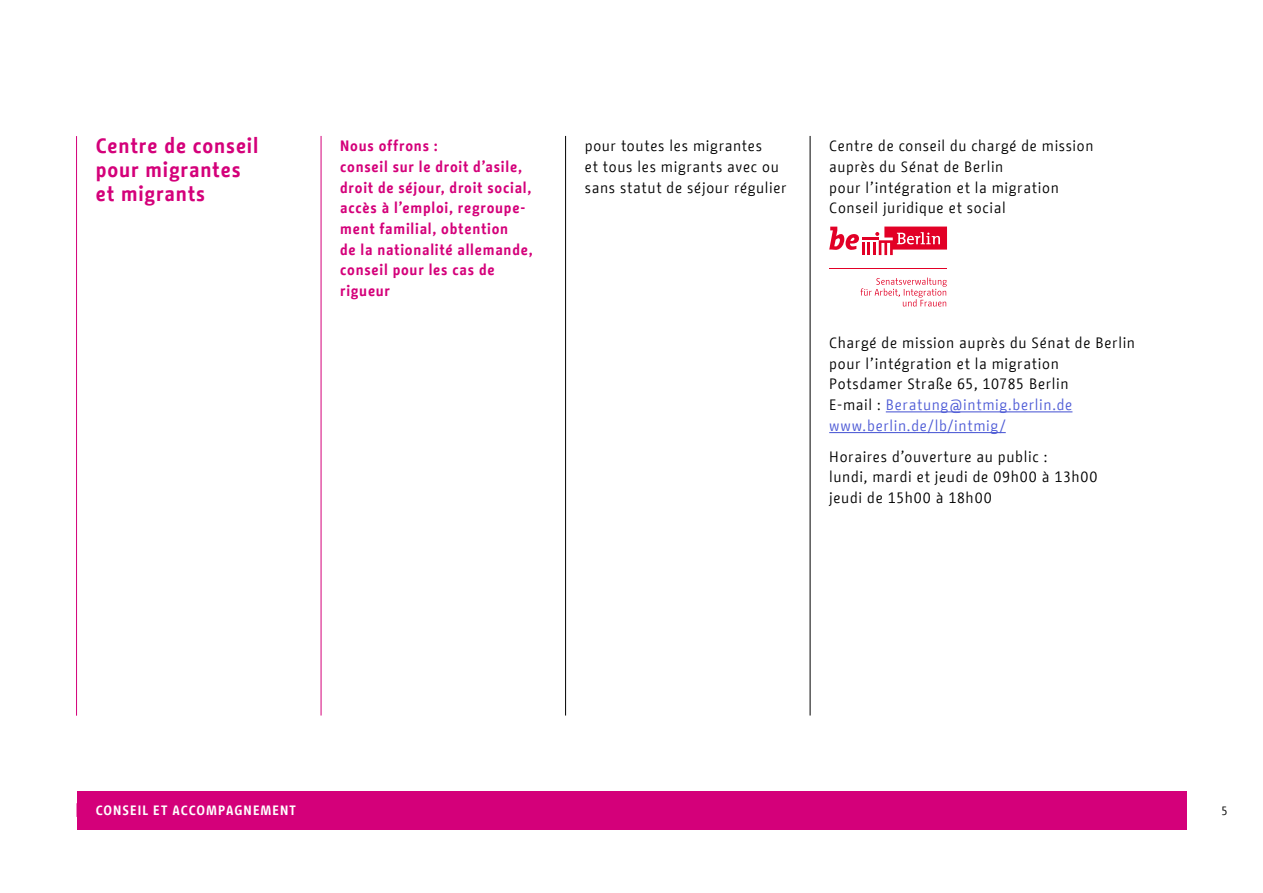
<style>
.page{position:relative;width:1263px;height:893px;background:#fff}
.page>*{position:absolute;margin:0;border:0;box-sizing:border-box;transform-origin:0 0}
.Headline_Angebot_-_B{font:700 21px/24px "BMF Change";letter-spacing:.04em;color:#d4007a}
.Copy_Angebot_-_Regul{font:15px/20.7px "BMF Change";letter-spacing:.045em;color:#000}
.Copy_Angebot_-_Bold{font:700 15px/20.7px "BMF Change";letter-spacing:.05em;color:#d4007a}
.Copy_Angebot_-_Regul-2{font:15px "BMF Change";letter-spacing:.045em;color:#4f5cd6}
.t1{font:700 13.5px "BMF Change";letter-spacing:.07em;color:#fff}
.t2{font:12px "BMF Change";color:#000}
.s1{color:#4f5cd6}
</style>
<div class="page">
<div style="left:77px;top:791px;width:1109px;height:38px;background:#d4007a"></div>
<hr style="left:886px;top:411px;width:186px;height:1px;background:#4f5cd6">
<hr style="left:829px;top:432px;width:177px;height:1px;background:#4f5cd6">
<hr style="left:76px;top:136px;width:1px;height:580px;background:#d4007a">
<hr style="left:321px;top:136px;width:1px;height:579px;background:#d4007a">
<hr style="left:565px;top:136px;width:1px;height:579px;background:#000">
<hr style="left:810px;top:136px;width:1px;height:579px;background:#000">
<svg style="left:829px;top:227px;width:118px;height:28px"></svg>
<svg style="left:860px;top:278px;width:87px;height:28px"></svg>
<hr style="left:829px;top:268px;width:118px;height:1px;background:#e20026">
<h3 class="Headline_Angebot_-_B" style="left:96px;top:134px;width:164px">Centre de conseil pour migrantes et migrants</h3>
<p class="Copy_Angebot_-_Bold" style="left:340px;top:136px;width:194px">Nous offrons :<br>conseil sur le droit d’asile, droit de séjour, droit social, accès à l’emploi, regroupe&shy;ment familial, obtention<br>de la nationalité allemande, conseil pour les cas de rigueur</p>
<p class="Copy_Angebot_-_Regul" style="left:585px;top:136px;width:203px">pour toutes les migrantes<br>et tous les migrants avec ou sans statut de séjour régulier</p>
<p class="Copy_Angebot_-_Regul" style="left:829px;top:136px;width:266px">Centre de conseil du chargé de mission auprès du Sénat de Berlin<br>pour l’intégration et la migration<br>Conseil juridique et social</p>
<p class="Copy_Angebot_-_Regul" style="left:829px;top:332px;width:307px">Chargé de mission auprès du Sénat de Berlin pour l’intégration et la migration Potsdamer Straße 65, 10785 Berlin<br>E-mail : <span class="s1">Beratung@intmig.berlin.de</span></p>
<p class="Copy_Angebot_-_Regul-2" style="left:829px;top:415px;width:178px">www.berlin.de/lb/intmig/</p>
<p class="Copy_Angebot_-_Regul" style="left:829px;top:446px;width:269px">Horaires d’ouverture au public :<br>lundi, mardi et jeudi de 09h00 à 13h00 jeudi de 15h00 à 18h00</p>
<p class="t1" style="left:96px;top:801px;width:202px">CONSEIL ET ACCOMPAGNEMENT</p>
<p class="t2" style="left:1221px;top:802px;width:8px">5</p>
</div>
